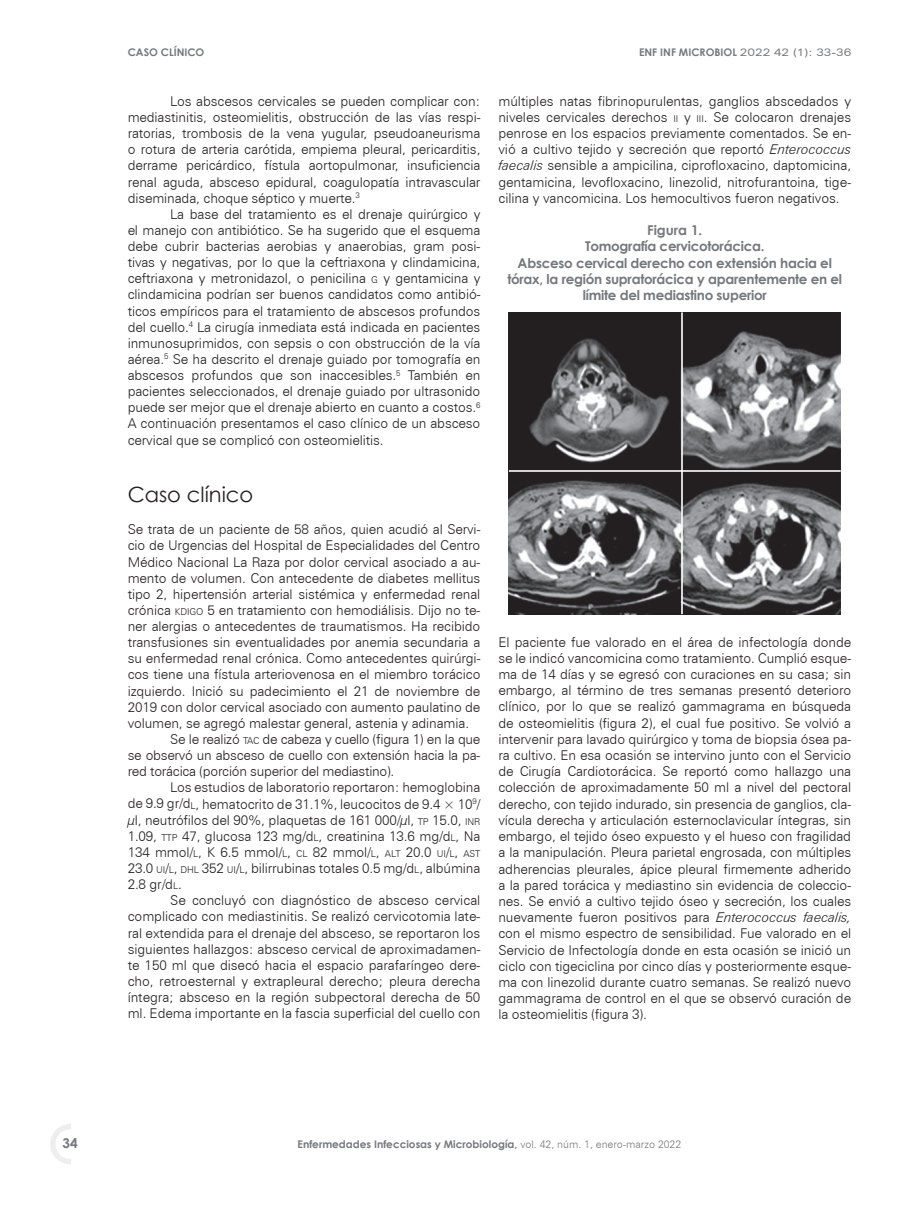
<style>
.page{position:relative;width:915px;height:1212px;background:#fff}
.page>*{position:absolute;margin:0;border:0;box-sizing:border-box;transform-origin:0 0}
.t1{font:21px "Century Gothic";color:#231f20}
.t2{font:300 13.5px/16.2px "Zurich BT";letter-spacing:-.01em;color:#231f20;text-align:justify}
.t3{font:700 13.5px/16.2px "Century Gothic";letter-spacing:-.02em;color:#76787b;text-align:center}
.t4{font:700 10.5px "Century Gothic";color:#76787b}
.s1{font-family:"Zurich BT";font-weight:400;font-stretch:expanded}
.s2{font-size:9.45px}
.s3{font-style:inherit}
.s4{font-style:italic}
.s5{font-family:"Zurich BT";font-weight:300}
</style>
<div class="page">
<svg style="left:50px;top:1124px;width:21px;height:40px"></svg>
<div style="left:58px;top:1132px;width:23px;height:24px;background:#fff;border-radius:50%"></div>
<div style="left:55px;top:1129px;width:29px;height:30px;border:6px solid #fff;border-radius:50%"></div>
<img style="left:508px;top:312px;width:332px;height:302px">
<hr style="left:681px;top:312px;width:1px;height:302px;background:#fff">
<hr style="left:508px;top:470px;width:332px;height:2px;background:#fff">
<p class="t4" style="left:128px;top:44px;width:78px">CASO CLÍNICO</p>
<p class="t4" style="left:638px;top:44px;width:214px">ENF INF MICROBIOL <span class="s1">2022 42 (1): 33-36</span></p>
<p class="t2" style="left:128px;top:93px;width:354px;text-indent:43px">Los abscesos cervicales se pueden complicar con: mediastinitis, osteomielitis, obstrucción de las vías respi&shy;ratorias, trombosis de la vena yugular, pseudoaneurisma o rotura de arteria carótida, empiema pleural, pericarditis, derrame pericárdico, fístula aortopulmonar, insuficiencia renal aguda, absceso epidural, coagulopatía intravascular diseminada, choque séptico y muerte.<sup>3</sup></p>
<p class="t2" style="left:128px;top:206px;width:354px;text-indent:43px">La base del tratamiento es el drenaje quirúrgico y el manejo con antibiótico. Se ha sugerido que el esquema debe cubrir bacterias aerobias y anaerobias, gram posi&shy;tivas y negativas, por lo que la ceftriaxona y clindamicina, ceftriaxona y metronidazol, o penicilina <span class="s2">G</span> y gentamicina y clindamicina podrían ser buenos candidatos como antibió&shy;ticos empíricos para el tratamiento de abscesos profundos del cuello.<sup>4</sup> La cirugía inmediata está indicada en pacientes inmunosuprimidos, con sepsis o con obstrucción de la vía aérea.<sup>5</sup> Se ha descrito el drenaje guiado por tomografía en abscesos profundos que son inaccesibles.<sup>5</sup> También en pacientes seleccionados, el drenaje guiado por ultrasonido puede ser mejor que el drenaje abierto en cuanto a costos.<sup>6<br></sup>A continuación presentamos el caso clínico de un absceso cervical que se complicó con osteomielitis.</p>
<h1 class="t1" style="left:128px;top:480px;width:127px">Caso clínico</h1>
<p class="t2" style="left:128px;top:521px;width:354px">Se trata de un paciente de 58 años, quien acudió al Servi-</p>
<p class="t2" style="left:128px;top:537px;width:354px">cio de Urgencias del Hospital de Especialidades del Centro</p>
<p class="t2" style="left:128px;top:553px;width:354px">Médico Nacional La Raza por dolor cervical asociado a au-</p>
<p class="t2" style="left:128px;top:570px;width:354px">mento de volumen. Con antecedente de diabetes mellitus</p>
<p class="t2" style="left:128px;top:586px;width:354px">tipo 2, hipertensión arterial sistémica y enfermedad renal</p>
<p class="t2" style="left:128px;top:602px;width:354px">crónica <span class="s2">KDIGO</span> 5 en tratamiento con hemodiálisis. Dijo no te-</p>
<p class="t2" style="left:128px;top:618px;width:354px">ner alergias o antecedentes de traumatismos. Ha recibido</p>
<p class="t2" style="left:128px;top:634px;width:354px">transfusiones sin eventualidades por anemia secundaria a</p>
<p class="t2" style="left:128px;top:650px;width:354px">su enfermedad renal crónica. Como antecedentes quirúrgi-</p>
<p class="t2" style="left:128px;top:666px;width:354px">cos tiene una fístula arteriovenosa en el miembro torácico</p>
<p class="t2" style="left:128px;top:682px;width:354px">izquierdo. Inició su padecimiento el 21 de noviembre de</p>
<p class="t2" style="left:128px;top:699px;width:354px">2019 con dolor cervical asociado con aumento paulatino de</p>
<p class="t2" style="left:128px;top:715px;width:343px">volumen, se agregó malestar general, astenia y adinamia.</p>
<p class="t2" style="left:170px;top:731px;width:311px">Se le realizó <span class="s2">TAC</span> de cabeza y cuello (figura 1) en la que</p>
<p class="t2" style="left:128px;top:747px;width:354px">se observó un absceso de cuello con extensión hacia la pa-</p>
<p class="t2" style="left:128px;top:763px;width:268px">red torácica (porción superior del mediastino).</p>
<p class="t2" style="left:170px;top:779px;width:311px">Los estudios de laboratorio reportaron: hemoglobina</p>
<p class="t2" style="left:128px;top:795px;width:354px">de 9.9 gr/d<span class="s2">L</span>, hematocrito de 31.1%, leucocitos de 9.4 × 10<sup>9</sup>/</p>
<p class="t2" style="left:128px;top:811px;width:354px">µl, neutrófilos del 90%, plaquetas de 161 000/µl, <span class="s2">TP</span> 15.0, <span class="s2">INR</span></p>
<p class="t2" style="left:128px;top:828px;width:354px">1.09, <span class="s2">TTP</span> 47, glucosa 123 mg/d<span class="s2">L</span>, creatinina 13.6 mg/d<span class="s2">L</span>, Na</p>
<p class="t2" style="left:128px;top:844px;width:354px">134 mmol/<span class="s2">L</span>, K 6.5 mmol/<span class="s2">L</span>, <span class="s2">CL</span> 82 mmol/<span class="s2">L</span>, <span class="s2">ALT</span> <span class="s3">20.0</span> <span class="s2">UI</span><span class="s3">/</span><span class="s2">L</span><span class="s3">,</span> <span class="s2">AST</span></p>
<p class="t2" style="left:128px;top:860px;width:354px"><span class="s3">23.0</span> <span class="s2">UI</span><span class="s3">/</span><span class="s2">L</span><span class="s3">,</span> <span class="s2">DHL</span> <span class="s3">352</span> <span class="s2">UI</span><span class="s3">/</span><span class="s2">L</span>, bilirrubinas totales 0.5 mg/d<span class="s2">L</span>, albúmina</p>
<p class="t2" style="left:128px;top:876px;width:56px">2.8 gr/d<span class="s2">L</span>.</p>
<p class="t2" style="left:170px;top:892px;width:311px">Se concluyó con diagnóstico de absceso cervical</p>
<p class="t2" style="left:128px;top:908px;width:354px">complicado con mediastinitis. Se realizó cervicotomia late-</p>
<p class="t2" style="left:128px;top:924px;width:354px">ral extendida para el drenaje del absceso, se reportaron los</p>
<p class="t2" style="left:128px;top:940px;width:354px">siguientes hallazgos: absceso cervical de aproximadamen-</p>
<p class="t2" style="left:128px;top:957px;width:354px">te 150 ml que disecó hacia el espacio parafaríngeo dere-</p>
<p class="t2" style="left:128px;top:973px;width:354px">cho, retroesternal y extrapleural derecho; pleura derecha</p>
<p class="t2" style="left:128px;top:989px;width:354px">íntegra; absceso en la región subpectoral derecha de 50</p>
<p class="t2" style="left:128px;top:1005px;width:354px">ml. Edema importante en la fascia superficial del cuello con</p>
<p class="t2" style="left:498px;top:93px;width:354px">múltiples natas fibrinopurulentas, ganglios abscedados y niveles cervicales derechos <span class="s2">II</span> y <span class="s2">III</span>. Se colocaron drenajes penrose en los espacios previamente comentados. Se en&shy;vió a cultivo tejido y secreción que reportó <span class="s4">Enterococcus faecalis</span> sensible a ampicilina, ciprofloxacino, daptomicina, gentamicina, levofloxacino, linezolid, nitrofurantoina, tige&shy;cilina y vancomicina. Los hemocultivos fueron negativos.</p>
<p class="t3" style="left:507px;top:222px;width:336px">Figura 1.<br>Tomografía cervicotorácica.<br>Absceso cervical derecho con extensión hacia el tórax, la región supratorácica y aparentemente en el límite del mediastino superior</p>
<p class="t2" style="left:498px;top:634px;width:354px">El paciente fue valorado en el área de infectología donde se le indicó vancomicina como tratamiento. Cumplió esque&shy;ma de 14 días y se egresó con curaciones en su casa; sin embargo, al término de tres semanas presentó deterioro clínico, por lo que se realizó gammagrama en búsqueda de osteomielitis (figura 2), el cual fue positivo. Se volvió a intervenir para lavado quirúrgico y toma de biopsia ósea pa&shy;ra cultivo. En esa ocasión se intervino junto con el Servicio de Cirugía Cardiotorácica. Se reportó como hallazgo una colección de aproximadamente 50 ml a nivel del pectoral derecho, con tejido indurado, sin presencia de ganglios, cla&shy;vícula derecha y articulación esternoclavicular íntegras, sin embargo, el tejido óseo expuesto y el hueso con fragilidad a la manipulación. Pleura parietal engrosada, con múltiples adherencias pleurales, ápice pleural firmemente adherido a la pared torácica y mediastino sin evidencia de coleccio&shy;nes. Se envió a cultivo tejido óseo y secreción, los cuales nuevamente fueron positivos para <span class="s4">Enterococcus faecalis, </span>con el mismo espectro de sensibilidad. Fue valorado en el Servicio de Infectología donde en esta ocasión se inició un ciclo con tigeciclina por cinco días y posteriormente esque&shy;ma con linezolid durante cuatro semanas. Se realizó nuevo gammagrama de control en el que se observó curación de la osteomielitis (figura 3).</p>
<p class="t3" style="left:63px;top:1135px;width:17px">34</p>
<p class="t4" style="left:297px;top:1136px;width:385px">Enfermedades Infecciosas y Microbiología, <span class="s5">vol. 42, núm. 1, enero-marzo 2022</span></p>
</div>
